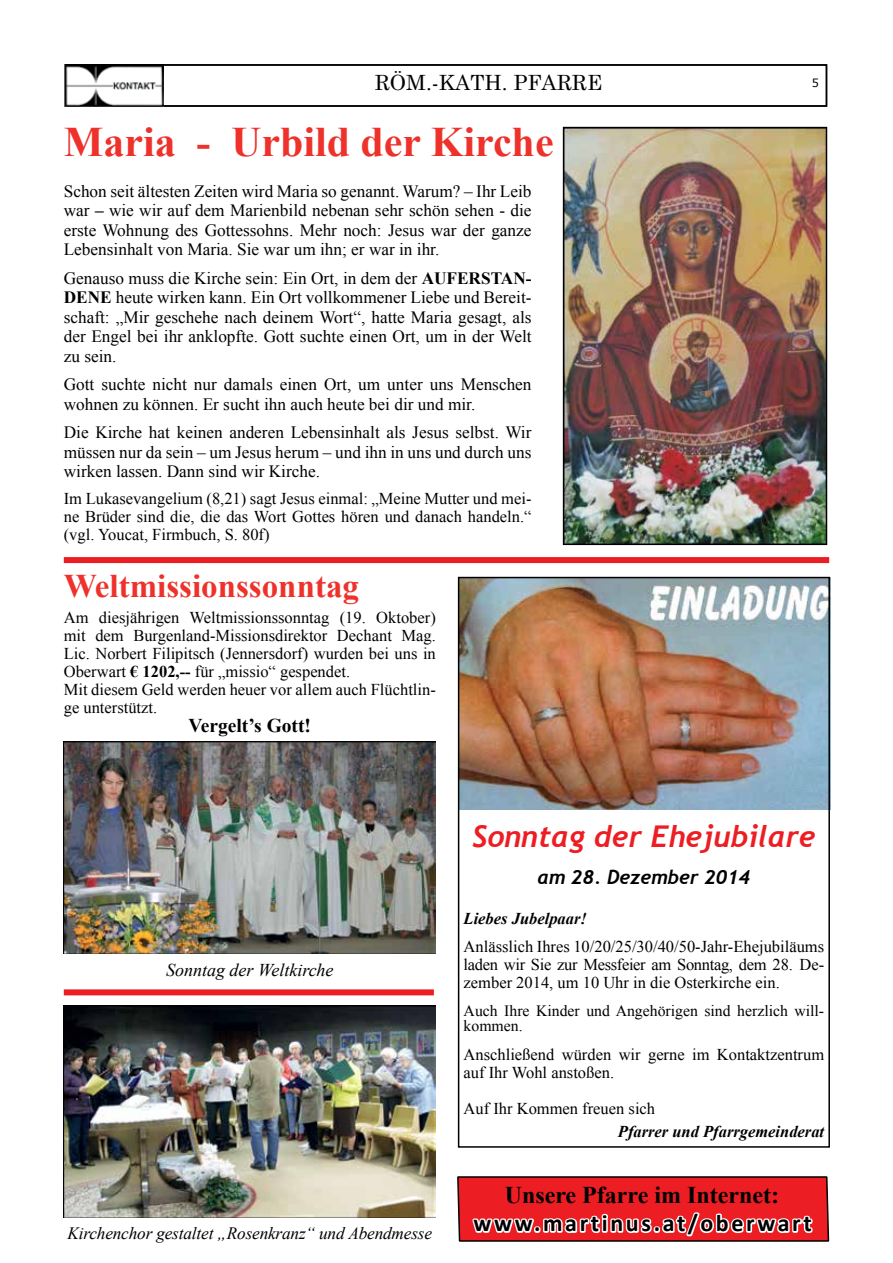
<style>
.page{position:relative;width:893px;height:1263px;background:#fff}
.page>*{position:absolute;margin:0;border:0;box-sizing:border-box;transform-origin:0 0}
.t1{font:700 42px "Times New Roman";color:#ee322b}
.t2{font:700 33px "Times New Roman";color:#ee322b}
.t3{font:italic 700 30px "Trebuchet";color:#ed1d24}
.t4{font:700 24px "Calibri";letter-spacing:.11em;color:#000}
.t5{font:700 24px "Times New Roman";color:#000}
.t6{font:21px "Century Schoolbook";color:#000}
.t7{font:italic 700 19.5px "Trebuchet";color:#000}
.t8{font:700 19.5px "Times New Roman";color:#000}
.t9{font:italic 18px "Times New Roman";color:#000}
.t10{font:17.25px/19.5px "Times New Roman";color:#000;text-align:justify}
.t11{font:italic 17.25px "Times New Roman";letter-spacing:-.01em;color:#000}
.t12{font:16.5px/18px "Times New Roman";color:#000}
.t13{font:italic 700 16.5px "Times New Roman";color:#000}
.t14{font:15.75px/15px "Times New Roman";color:#000}
.t15{font:11.25px "Verdana";color:#000}
.s1{font-weight:700}
</style>
<div class="page">
<img style="left:461px;top:577px;width:370px;height:232px">
<div style="left:64px;top:64px;width:763px;height:43px;border:2px solid #000"></div>
<img style="left:65px;top:64px;width:99px;height:43px">
<img style="left:64px;top:1005px;width:372px;height:213px">
<img style="left:64px;top:741px;width:372px;height:212px">
<div style="left:64px;top:557px;width:765px;height:6px;background:#ed1d24"></div>
<div style="left:64px;top:989px;width:370px;height:6px;background:#ed1d24"></div>
<img style="left:566px;top:130px;width:258px;height:412px">
<div style="left:563px;top:127px;width:264px;height:418px;border:2px solid #000"></div>
<div style="left:458px;top:577px;width:372px;height:571px;border:2px solid #000"></div>
<svg style="left:457px;top:1176px;width:373px;height:66px;background:#e34045"></svg>
<p class="t6" style="left:375px;top:70px;width:229px">RÖM.-KATH. PFARRE</p>
<p class="t15" style="left:812px;top:76px;width:9px">5</p>
<h1 class="t1" style="left:64px;top:113px;width:491px">Maria - Urbild der Kirche</h1>
<p class="t10" style="left:64px;top:181px;width:469px">Schon seit ältesten Zeiten wird Maria so genannt. Warum? – Ihr Leib war <span class="s1">–</span> wie wir auf dem Marienbild nebenan sehr schön sehen - die erste Wohnung des Gottessohns. Mehr noch: Jesus war der ganze Lebensinhalt von Maria. Sie war um ihn; er war in ihr.</p>
<p class="t10" style="left:64px;top:268px;width:469px">Genauso muss die Kirche sein: Ein Ort, in dem der <span class="s1">AUFERSTAN-DENE</span> heute wirken kann. Ein Ort vollkommener Liebe und Bereit&shy;schaft: „Mir geschehe nach deinem Wort“, hatte Maria gesagt, als der Engel bei ihr anklopfte. Gott suchte einen Ort, um in der Welt zu sein.</p>
<p class="t10" style="left:64px;top:374px;width:469px">Gott suchte nicht nur damals einen Ort, um unter uns Menschen wohnen zu können. Er sucht ihn auch heute bei dir und mir.</p>
<p class="t10" style="left:64px;top:422px;width:469px">Die Kirche hat keinen anderen Lebensinhalt als Jesus selbst. Wir müssen nur da sein – um Jesus herum – und ihn in uns und durch uns wirken lassen. Dann sind wir Kirche.</p>
<p class="t12" style="left:64px;top:489px;width:469px;text-align:justify">Im Lukasevangelium (8,21) sagt Jesus einmal: „Meine Mutter und mei&shy;ne Brüder sind die, die das Wort Gottes hören und danach handeln.“ (vgl. Youcat, Firmbuch, S. 80f)</p>
<h2 class="t2" style="left:64px;top:563px;width:297px">Weltmissionssonntag</h2>
<p class="t12" style="left:64px;top:608px;width:374px">Am diesjährigen Weltmissionssonntag (19. Oktober) mit dem Burgenland-Missionsdirektor Dechant Mag.<br>Lic. Norbert Filipitsch (Jennersdorf) wurden bei uns in Oberwart <span class="s1">€ 1202,--</span> für „missio“ gespendet.<br>Mit diesem Geld werden heuer vor allem auch Flüchtlin&shy;ge unterstützt.</p>
<p class="t8" style="left:189px;top:712px;width:124px">Vergelt’s Gott!</p>
<p class="t9" style="left:166px;top:958px;width:169px">Sonntag der Weltkirche</p>
<p class="t11" style="left:68px;top:1222px;width:366px">Kirchenchor gestaltet „Rosenkranz“ und Abendmesse</p>
<h3 class="t3" style="left:472px;top:818px;width:345px">Sonntag der Ehejubilare</h3>
<p class="t7" style="left:538px;top:865px;width:214px">am 28. Dezember 2014</p>
<p class="t13" style="left:464px;top:906px;width:125px">Liebes Jubelpaar!</p>
<p class="t12" style="left:464px;top:937px;width:362px;text-align:justify">Anlässlich Ihres 10/20/25/30/40/50-Jahr-Ehejubiläums laden wir Sie zur Messfeier am Sonntag, dem 28. De&shy;zember 2014, um 10 Uhr in die Osterkirche ein.</p>
<p class="t14" style="left:464px;top:1003px;width:362px">Auch Ihre Kinder und Angehörigen sind herzlich will&shy;kommen.</p>
<p class="t12" style="left:464px;top:1045px;width:362px">Anschließend würden wir gerne im Kontaktzentrum auf Ihr Wohl anstoßen.</p>
<p class="t12" style="left:464px;top:1099px;width:193px">Auf Ihr Kommen freuen sich</p>
<p class="t13" style="left:618px;top:1120px;width:208px">Pfarrer und Pfarrgemeinderat</p>
<h3 class="t5" style="left:505px;top:1178px;width:276px">Unsere Pfarre im Internet:</h3>
<h3 class="t4" style="left:474px;top:1208px;width:340px">www.martinus.at/oberwart</h3>
</div>
